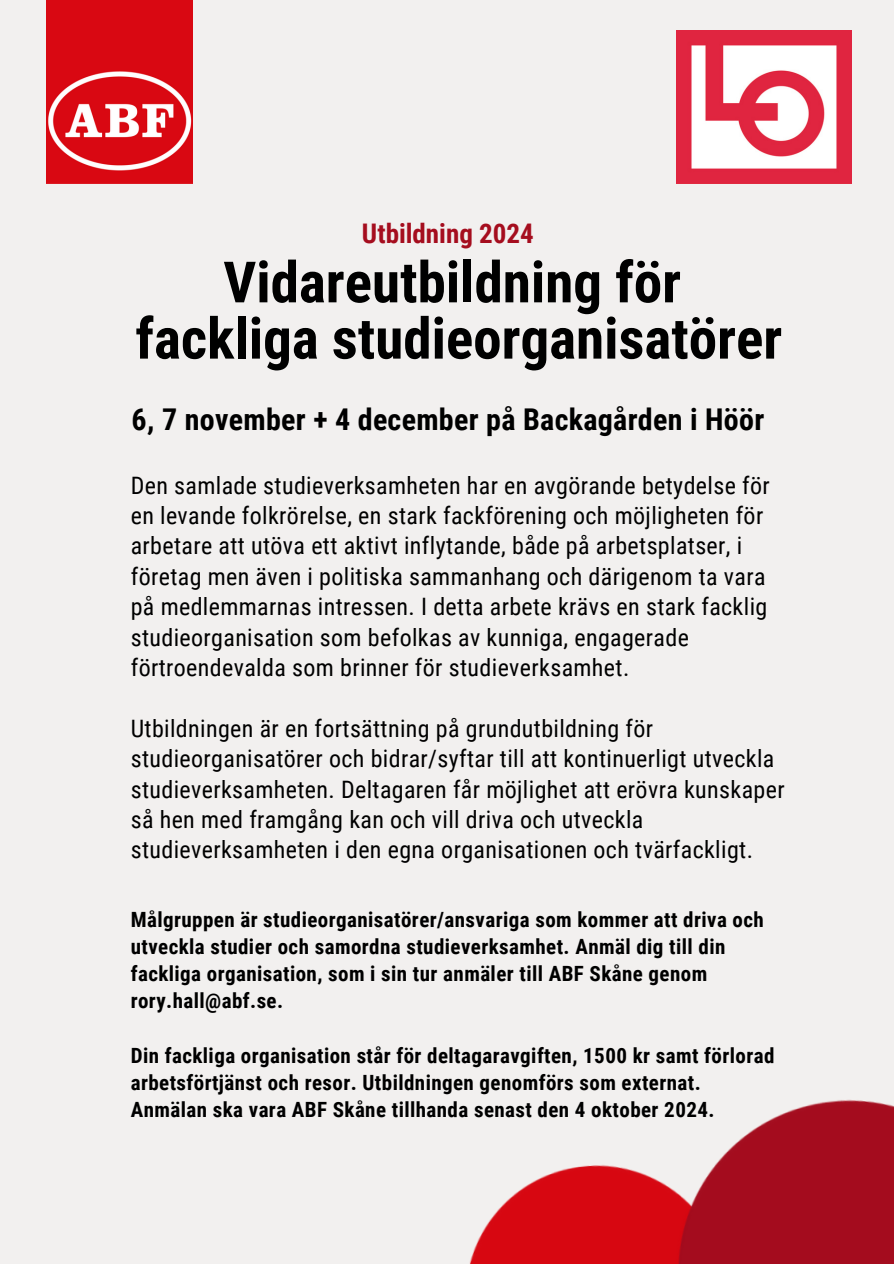
<style>
.page{position:relative;width:894px;height:1264px;background:#fff}
.page>*{position:absolute;margin:0;border:0;box-sizing:border-box;transform-origin:0 0}
.t1{font:700 57px/56.2px "Roboto Condensed";color:#000;text-align:center}
.t2{font:700 30px "Roboto Condensed";letter-spacing:.01em;color:#000}
.t3{font:700 27px "Roboto Condensed";color:#a50d1e}
.t4{font:24px/30.3px "Roboto Condensed";letter-spacing:.015em;color:#000}
.t5{font:700 21px/27px "Roboto Condensed";letter-spacing:.02em;color:#000}
</style>
<div class="page">
<div style="left:0;top:0;width:893px;height:1263px;background:#f2f0ef"></div>
<img style="left:46px;top:0;width:147px;height:183px">
<img style="left:469px;top:1099px;width:424px;height:164px">
<img style="left:676px;top:31px;width:174px;height:153px">
<h2 class="t3" style="left:362px;top:218px;width:173px">Utbildning 2024</h2>
<p class="t1" style="left:135px;top:255px;width:648px">Vidareutbildning för fackliga studieorganisatörer</p>
<h1 class="t2" style="left:132px;top:402px;width:634px">6, 7 november + 4 december på Backagården i Höör</h1>
<h2 class="t4" style="left:131px;top:470px;width:640px">Den samlade studieverksamheten har en avgörande betydelse för en levande folkrörelse, en stark fackförening och möjligheten för arbetare att utöva ett aktivt inflytande, både på arbetsplatser, i företag men även i politiska sammanhang och därigenom ta vara på medlemmarnas intressen. I detta arbete krävs en stark facklig studieorganisation som befolkas av kunniga, engagerade förtroendevalda som brinner för studieverksamhet.</h2>
<h3 class="t4" style="left:131px;top:713px;width:655px">Utbildningen är en fortsättning på grundutbildning för studieorganisatörer och bidrar/syftar till att kontinuerligt utveckla studieverksamheten. Deltagaren får möjlighet att erövra kunskaper så hen med framgång kan och vill driva och utveckla studieverksamheten i den egna organisationen och tvärfackligt.</h3>
<h3 class="t5" style="left:131px;top:906px;width:634px">Målgruppen är studieorganisatörer/ansvariga som kommer att driva och utveckla studier och samordna studieverksamhet. Anmäl dig till din fackliga organisation, som i sin tur anmäler till ABF Skåne genom rory.hall@abf.se.</h3>
<p class="t5" style="left:131px;top:1041px;width:645px">Din fackliga organisation står för deltagaravgiften, 1500 kr samt förlorad arbetsförtjänst och resor. Utbildningen genomförs som externat.<br>Anmälan ska vara ABF Skåne tillhanda senast den 4 oktober 2024.</p>
</div>
